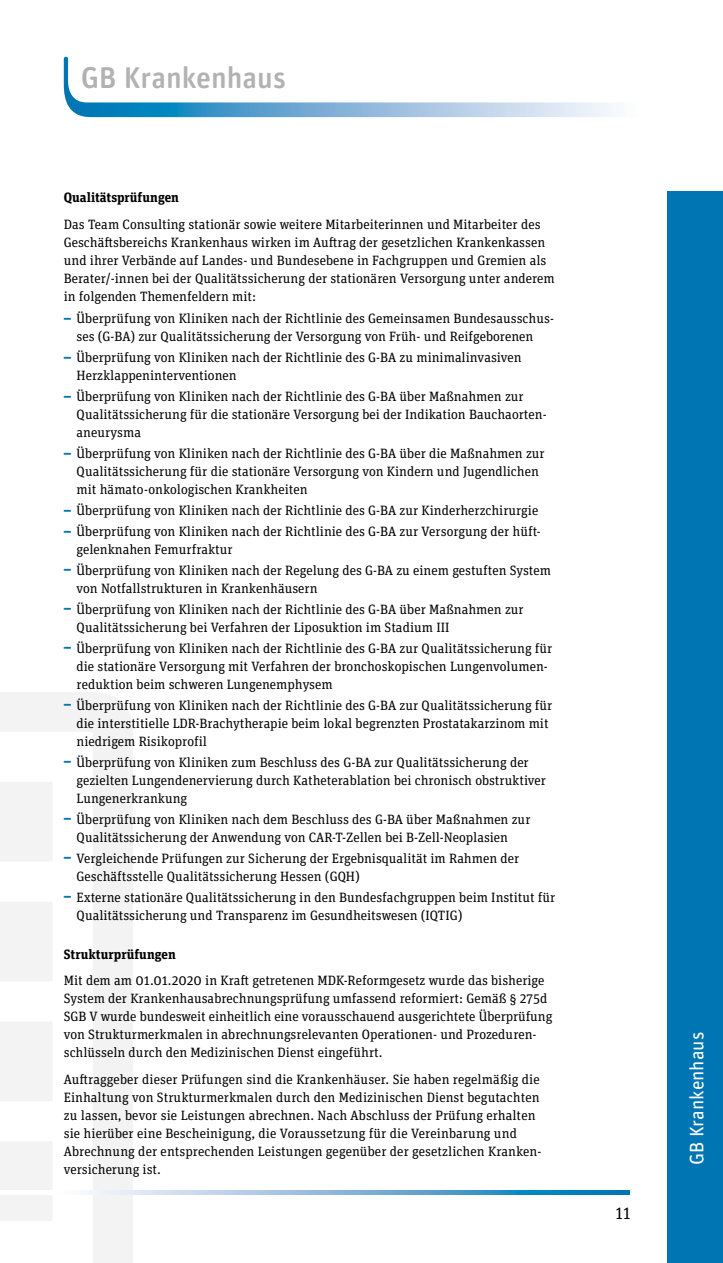
<style>
.page{position:relative;width:723px;height:1263px;background:#fff}
.page>*{position:absolute;margin:0;border:0;box-sizing:border-box;transform-origin:0 0}
.t1{font:500 30px "Unit Rounded OT";color:#b3b2b2}
.t2{font:19.5px "Unit Rounded OT";color:#fff}
.t3{font:16.5px "Unit Slab OT";color:#000}
.P_ZAB_12{font:13.5px/18px "Unit Slab OT";color:#000}
.P_ZAB_12-2{font:700 13.5px "Unit Slab OT";color:#000}
</style>
<div class="page">
<svg style="left:0;top:692px;width:133px;height:571px;fill:#f3f3f3"></svg>
<div style="left:668px;top:191px;width:55px;height:1072px;background:#0075b3"></div>
<svg style="left:64px;top:57px;width:549px;height:60px"></svg>
<svg style="left:0;top:1191px;width:629px;height:4px"></svg>
<svg style="left:64px;top:704px;width:11px;height:4px"></svg>
<svg style="left:64px;top:761px;width:11px;height:4px"></svg>
<svg style="left:64px;top:818px;width:11px;height:4px"></svg>
<svg style="left:64px;top:857px;width:11px;height:4px"></svg>
<svg style="left:64px;top:896px;width:11px;height:4px"></svg>
<h1 class="t1" style="left:81px;top:58px;width:207px">GB Krankenhaus</h1>
<p class="P_ZAB_12-2" style="left:64px;top:189px;width:117px">Qualitätsprüfungen</p>
<p class="P_ZAB_12" style="left:64px;top:215px;width:493px">Das Team Consulting stationär sowie weitere Mitarbeiterinnen und Mitarbeiter des Geschäftsbereichs Krankenhaus wirken im Auftrag der gesetzlichen Krankenkassen und ihrer Verbände auf Landes- und Bundesebene in Fachgruppen und Gremien als Berater/-innen bei der Qualitätssicherung der stationären Versorgung unter anderem in folgenden Themenfeldern mit:</p>
<p class="P_ZAB_12" style="left:77px;top:309px;width:479px">Überprüfung von Kliniken nach der Richtlinie des Gemeinsamen Bundesausschus&shy;ses (G-BA) zur Qualitätssicherung der Versorgung von Früh- und Reifgeborenen</p>
<p class="P_ZAB_12" style="left:77px;top:348px;width:446px">Überprüfung von Kliniken nach der Richtlinie des G-BA zu minimalinvasiven<br>Herzklappeninterventionen</p>
<p class="P_ZAB_12" style="left:77px;top:387px;width:470px">Überprüfung von Kliniken nach der Richtlinie des G-BA über Maßnahmen zur<br>Qualitätssicherung für die stationäre Versorgung bei der Indikation Bauchaorten&shy;aneurysma</p>
<p class="P_ZAB_12" style="left:77px;top:444px;width:470px">Überprüfung von Kliniken nach der Richtlinie des G-BA über die Maßnahmen zur<br>Qualitätssicherung für die stationäre Versorgung von Kindern und Jugendlichen mit hämato-onkologischen Krankheiten</p>
<p class="P_ZAB_12" style="left:77px;top:501px;width:463px">Überprüfung von Kliniken nach der Richtlinie des G-BA zur Kinderherzchirurgie</p>
<p class="P_ZAB_12" style="left:77px;top:522px;width:464px">Überprüfung von Kliniken nach der Richtlinie des G-BA zur Versorgung der hüft&shy;gelenknahen Femurfraktur</p>
<p class="P_ZAB_12" style="left:77px;top:561px;width:476px">Überprüfung von Kliniken nach der Regelung des G-BA zu einem gestuften System von Notfallstrukturen in Krankenhäusern</p>
<p class="P_ZAB_12" style="left:77px;top:600px;width:449px">Überprüfung von Kliniken nach der Richtlinie des G-BA über Maßnahmen zur<br>Qualitätssicherung bei Verfahren der Liposuktion im Stadium III</p>
<p class="P_ZAB_12" style="left:77px;top:639px;width:477px">Überprüfung von Kliniken nach der Richtlinie des G-BA zur Qualitätssicherung für die stationäre Versorgung mit Verfahren der bronchoskopischen Lungenvolumen&shy;reduktion beim schweren Lungenemphysem</p>
<p class="P_ZAB_12" style="left:77px;top:696px;width:477px">Überprüfung von Kliniken nach der Richtlinie des G-BA zur Qualitätssicherung für die interstitielle LDR-Brachytherapie beim lokal begrenzten Prostatakarzinom mit niedrigem Risikoprofil</p>
<p class="P_ZAB_12" style="left:77px;top:753px;width:471px">Überprüfung von Kliniken zum Beschluss des G-BA zur Qualitätssicherung der gezielten Lungendenervierung durch Katheterablation bei chronisch obstruktiver<br>Lungenerkrankung</p>
<p class="P_ZAB_12" style="left:77px;top:810px;width:455px">Überprüfung von Kliniken nach dem Beschluss des G-BA über Maßnahmen zur<br>Qualitätssicherung der Anwendung von CAR-T-Zellen bei B-Zell-Neoplasien</p>
<p class="P_ZAB_12" style="left:77px;top:849px;width:444px">Vergleichende Prüfungen zur Sicherung der Ergebnisqualität im Rahmen der<br>Geschäftsstelle Qualitätssicherung Hessen (GQH)</p>
<p class="P_ZAB_12" style="left:77px;top:888px;width:480px">Externe stationäre Qualitätssicherung in den Bundesfachgruppen beim Institut für<br>Qualitätssicherung und Transparenz im Gesundheitswesen (IQTIG)</p>
<p class="P_ZAB_12-2" style="left:64px;top:945px;width:114px">Strukturprüfungen</p>
<p class="P_ZAB_12" style="left:64px;top:971px;width:490px">Mit dem am 01.01.2020 in Kraft getretenen MDK-Reformgesetz wurde das bisherige System der Krankenhausabrechnungsprüfung umfassend reformiert: Gemäß § 275d SGB V wurde bundesweit einheitlich eine vorausschauend ausgerichtete Überprüfung von Strukturmerkmalen in abrechnungsrelevanten Operationen- und Prozeduren&shy;schlüsseln durch den Medizinischen Dienst eingeführt.</p>
<p class="P_ZAB_12" style="left:64px;top:1070px;width:479px">Auftraggeber dieser Prüfungen sind die Krankenhäuser. Sie haben regelmäßig die Einhaltung von Strukturmerkmalen durch den Medizinischen Dienst begutachten zu lassen, bevor sie Leistungen abrechnen. Nach Abschluss der Prüfung erhalten sie hierüber eine Bescheinigung, die Voraussetzung für die Vereinbarung und Abrechnung der entsprechenden Leistungen gegenüber der gesetzlichen Kranken&shy;versicherung ist.</p>
<p class="t3" style="left:616px;top:1202px;width:17px">11</p>
<h2 class="t2" style="left:685px;top:1165px;width:135px;rotate:-90deg">GB Krankenhaus</h2>
</div>
